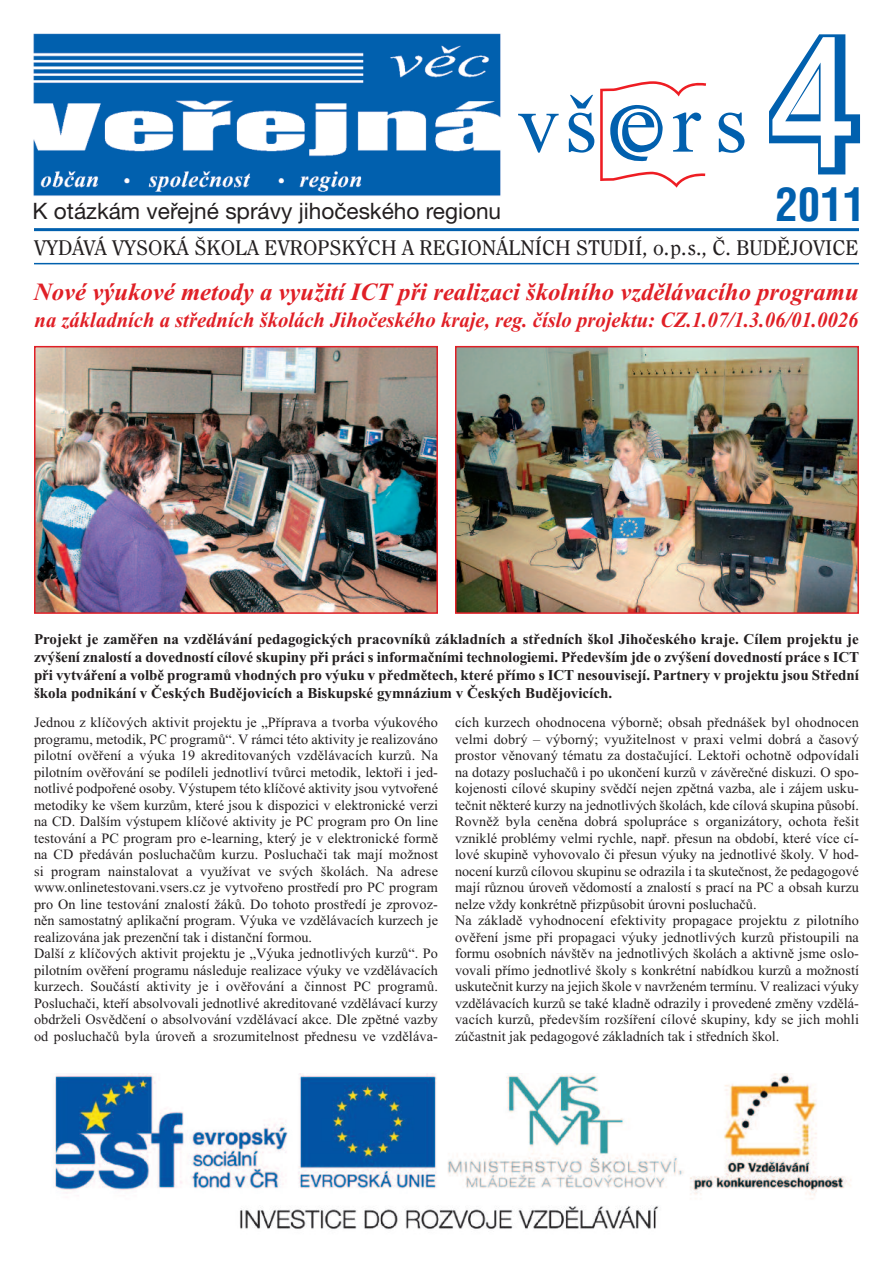
<style>
.page{position:relative;width:893px;height:1263px;background:#fff}
.page>*{position:absolute;margin:0;border:0;box-sizing:border-box;transform-origin:0 0}
.t1{font:800 201px "Helvetica Neue CE";color:#0160ae;scale:.8 1}
.t2{font:700 condensed 45px "Helvetica CE";color:#0160ae}
.t3{font:italic 700 24.75px "Times New Roman";color:#e01f26}
.t4{font:22.65px "Helvetica Neue CE";color:#231f20}
.t5{font:italic 700 21.75px "Times New Roman";color:#e01f26;scale:.95 1}
.t6{font:21px "Clearface CE";color:#231f20}
.t7{font:700 15px/18px "Times New Roman";color:#231f20;text-align:justify}
.t8{font:14.25px/16.5px "Times New Roman";color:#231f20}
.s1{font-family:"Helvetica";font-weight:400;font-size:185.55px;color:#fff}
</style>
<div class="page">
<img style="left:33px;top:33px;width:468px;height:163px">
<hr style="left:34px;top:228px;width:825px;height:3px;background:#0160ae">
<hr style="left:34px;top:263px;width:825px;height:1px;background:#0160ae">
<svg style="left:719px;top:113px;width:25px;height:40px"></svg>
<svg style="left:600px;top:81px;width:106px;height:107px"></svg>
<svg style="left:518px;top:114px;width:41px;height:39px"></svg>
<svg style="left:569px;top:95px;width:25px;height:58px"></svg>
<img style="left:458px;top:349px;width:398px;height:262px">
<div style="left:455px;top:346px;width:404px;height:268px;border:2px solid #e01f26"></div>
<img style="left:37px;top:349px;width:398px;height:262px">
<div style="left:34px;top:346px;width:404px;height:268px;border:2px solid #e01f26"></div>
<img style="left:55px;top:1073px;width:796px;height:157px">
<h1 class="t1" style="left:764px;top:31px;width:128px">4<span class="s1">4</span></h1>
<h2 class="t2" style="left:775px;top:187px;width:91px">2011</h2>
<h3 class="t4" style="left:33px;top:203px;width:470px">K otázkám veřejné správy jihočeského regionu</h3>
<h3 class="t6" style="left:34px;top:240px;width:826px">VYDÁVÁ VYSOKÁ ŠKOLA EVROPSKÝCH A REGIONÁLNÍCH STUDIÍ, o.p.s., Č. BUDĚJOVICE</h3>
<h3 class="t3" style="left:34px;top:277px;width:826px">Nové výukové metody a využití ICT při realizaci školního vzdělávacího programu</h3>
<h3 class="t5" style="left:35px;top:307px;width:869px">na základních a středních školách Jihočeského kraje, reg. číslo projektu: CZ.1.07/1.3.06/01.0026</h3>
<p class="t7" style="left:34px;top:629px;width:827px">Projekt je zaměřen na vzdělávání pedagogických pracovníků základních a středních škol Jihočeského kraje. Cílem projektu je zvýšení znalostí a dovedností cílové skupiny při práci s informačními technologiemi. Především jde o zvýšení dovedností práce s ICT při vytváření a volbě programů vhodných pro výuku v předmětech, které přímo s ICT nesouvisejí. Partnery v projektu jsou Střední škola podnikání v Českých Budějovicích a Biskupské gymnázium v Českých Budějovicích.</p>
<p class="t8" style="left:34px;top:714px;width:405px">Jednou z klíčových aktivit projektu je „Příprava a tvorba výukového programu, metodik, PC programů“. V rámci této aktivity je realizováno pilotní ověření a výuka 19 akreditovaných vzdělávacích kurzů. Na pilotním ověřování se podíleli jednotliví tvůrci metodik, lektoři i jed&shy;notlivé podpořené osoby. Výstupem této klíčové aktivity jsou vytvořené metodiky ke všem kurzům, které jsou k dispozici v elektronické verzi na CD. Dalším výstupem klíčové aktivity je PC program pro On line testování a PC program pro e-learning, který je v elektronické formě na CD předáván posluchačům kurzu. Posluchači tak mají možnost si program nainstalovat a využívat ve svých školách. Na adrese www.onlinetestovani.vsers.cz je vytvořeno prostředí pro PC program pro On line testování znalostí žáků. Do tohoto prostředí je zprovoz&shy;něn samostatný aplikační program. Výuka ve vzdělávacích kurzech je realizována jak prezenční tak i distanční formou.<br>Další z klíčových aktivit projektu je „Výuka jednotlivých kurzů“. Po pilotním ověření programu následuje realizace výuky ve vzdělávacích kurzech. Součástí aktivity je i ověřování a činnost PC programů.<br>Posluchači, kteří absolvovali jednotlivé akreditované vzdělávací kurzy obdrželi Osvědčení o absolvování vzdělávací akce. Dle zpětné vazby od posluchačů byla úroveň a srozumitelnost přednesu ve vzděláva-</p>
<p class="t8" style="left:455px;top:714px;width:405px">cích kurzech ohodnocena výborně; obsah přednášek byl ohodnocen velmi dobrý – výborný; využitelnost v praxi velmi dobrá a časový prostor věnovaný tématu za dostačující. Lektoři ochotně odpovídali na dotazy posluchačů i po ukončení kurzů v závěrečné diskuzi. O spo&shy;kojenosti cílové skupiny svědčí nejen zpětná vazba, ale i zájem usku&shy;tečnit některé kurzy na jednotlivých školách, kde cílová skupina působí.<br>Rovněž byla ceněna dobrá spolupráce s organizátory, ochota řešit vzniklé problémy velmi rychle, např. přesun na období, které více cí&shy;lové skupině vyhovovalo či přesun výuky na jednotlivé školy. V hod&shy;nocení kurzů cílovou skupinu se odrazila i ta skutečnost, že pedagogové mají různou úroveň vědomostí a znalostí s prací na PC a obsah kurzu nelze vždy konkrétně přizpůsobit úrovni posluchačů.<br>Na základě vyhodnocení efektivity propagace projektu z pilotního ověření jsme při propagaci výuky jednotlivých kurzů přistoupili na formu osobních návštěv na jednotlivých školách a aktivně jsme oslo&shy;vovali přímo jednotlivé školy s konkrétní nabídkou kurzů a možností uskutečnit kurzy na jejich škole v navrženém termínu. V realizaci výuky vzdělávacích kurzů se také kladně odrazily i provedené změny vzdělá&shy;vacích kurzů, především rozšíření cílové skupiny, kdy se jich mohli zúčastnit jak pedagogové základních tak i středních škol.</p>
</div>
